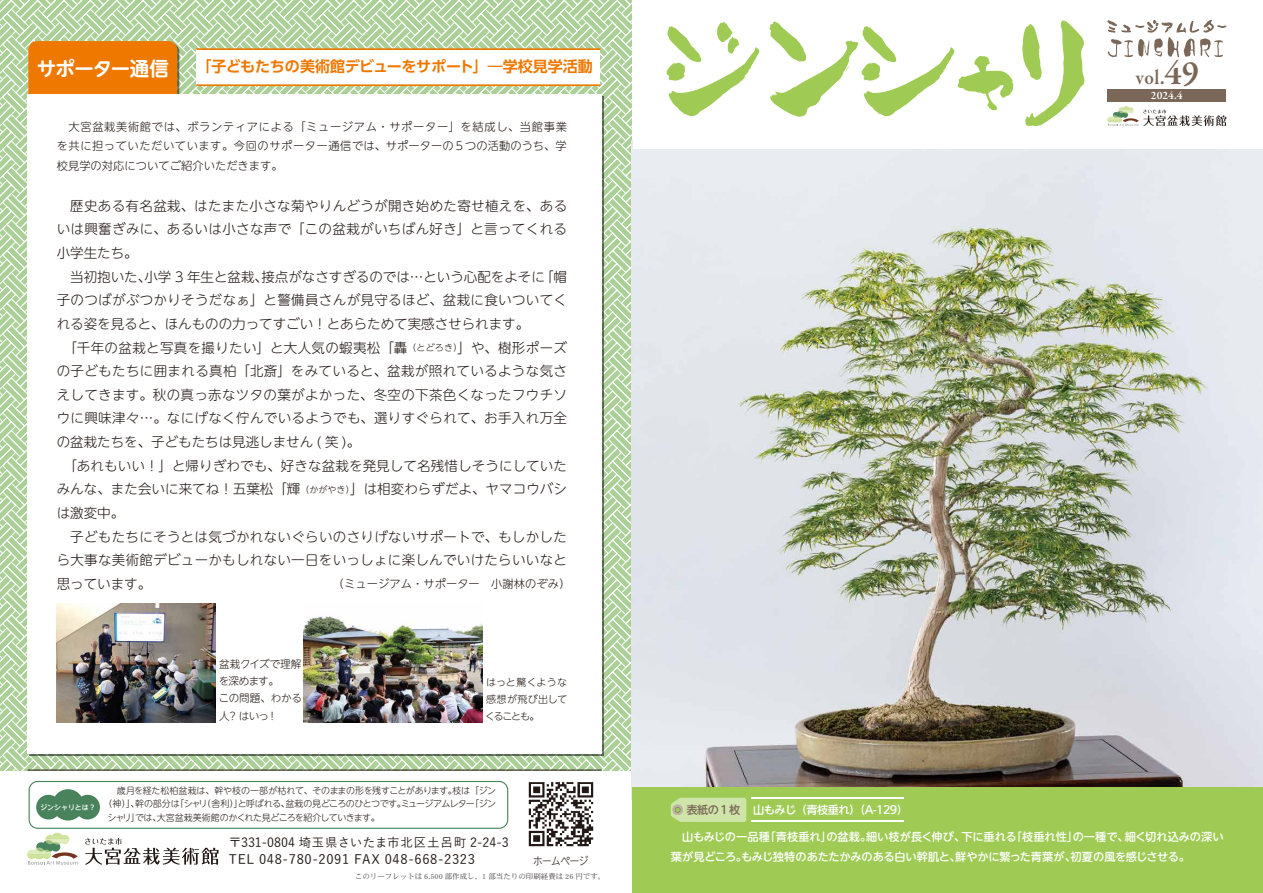
<style>
.page{position:relative;width:1263px;height:893px;background:#fff}
.page>*{position:absolute;margin:0;border:0;box-sizing:border-box;transform-origin:0 0}
.t1{font:600 21px "Garamond Premr Pro";color:#7a6757;scale:.9 1}
.t2{font:700 19.5px "UD Shin M Go Pr 6 De";letter-spacing:-.035em;color:#fff}
.t3{font:700 15px "UD Shin Go Pro De";letter-spacing:-.01em;color:#ee7800}
.t4{font:300 13.5px/23.7px "UD Shin M Go Pr 6";letter-spacing:.025em;color:#221815}
.t5{font:500 13.05px "Yu Gothic";letter-spacing:.045em;color:#221815}
.t6{font:500 12.6px "Yu Gothic";color:#221815}
.t7{font:600 11.55px "Garamond Premr Pro";color:#fff}
.t8{font:300 11.25px/19.6px "UD Shin M Go Pr 6";letter-spacing:.005em;color:#221815;text-align:justify}
.t9{font:500 11.25px/19.6px "UD Shin M Go Pr 6";letter-spacing:-.015em;color:#fff}
.t10{font:500 11.25px "UD Shin M Go Pr 6";letter-spacing:-.05em;color:#fff}
.t11{font:300 10.8px "UD Shin M Go Pr 6";letter-spacing:-.05em;color:#221815;scale:.89 1}
.t12{font:300 10.5px/17.4px "UD Shin M Go Pr 6";letter-spacing:-.04em;color:#221815}
.t13{font:300 10.05px/17.1px "UD Shin M Go Pr 6";letter-spacing:.025em;color:#221815;text-align:justify}
.t14{font:300 9px "UD Shin M Go Pr 6";letter-spacing:-.045em;color:#221815}
.t15{font:300 9px "UD Shin M Go Pr 6";letter-spacing:-.02em;color:#221815}
.t16{font:7.5px "DFHS Mincho Std W3";color:#3e3a39}
.t17{font:500 6.9px "UD Shin M Go Pr 6";color:#fff}
.s1{font-size:9px}
.s2{font-size:34.95px}
.s3{color:#7a6757}
</style>
<div class="page">
<svg style="left:0;top:0;width:631px;height:770px;fill:#abd097"></svg>
<div style="left:28px;top:41px;width:149px;height:659px;background:#ee7800;border-radius:9px"></div>
<div style="left:27px;top:94px;width:574px;height:659px;background:#fff"></div>
<hr style="left:28px;top:770px;width:574px;height:1px;background:#221815">
<img style="left:631px;top:141px;width:632px;height:659px">
<div style="left:632px;top:787px;width:631px;height:106px;background:#9fcb54"></div>
<div style="left:196px;top:49px;width:404px;height:36px;background:#fff"></div>
<hr style="left:196px;top:48px;width:404px;height:2px;background:#ee7800">
<hr style="left:196px;top:84px;width:404px;height:2px;background:#ee7800">
<svg style="left:671px;top:798px;width:75px;height:24px;background:#cae0a4"></svg>
<hr style="left:751px;top:798px;width:153px;height:1px;background:#fff">
<hr style="left:751px;top:820px;width:153px;height:2px;background:#fff">
<img style="left:57px;top:604px;width:158px;height:119px">
<img style="left:304px;top:616px;width:178px;height:107px">
<div style="left:29px;top:781px;width:479px;height:48px;border:1px solid #49835b;border-radius:9px"></div>
<svg style="left:36px;top:789px;width:64px;height:31px"></svg>
<svg style="left:27px;top:833px;width:51px;height:32px"></svg>
<svg style="left:85px;top:838px;width:133px;height:27px"></svg>
<img style="left:528px;top:781px;width:66px;height:66px">
<div style="left:633px;top:0;width:630px;height:149px;background:#fff"></div>
<svg style="left:666px;top:22px;width:93px;height:94px"></svg>
<svg style="left:1022px;top:20px;width:62px;height:106px"></svg>
<svg style="left:769px;top:22px;width:244px;height:95px"></svg>
<div style="left:1107px;top:89px;width:119px;height:13px;background:#7a6757"></div>
<svg style="left:1107px;top:20px;width:119px;height:37px"></svg>
<svg style="left:1107px;top:106px;width:119px;height:20px"></svg>
<h2 class="t2" style="left:37px;top:52px;width:134px">サポーター通信</h2>
<p class="t3" style="left:196px;top:54px;width:398px">「子どもたちの美術館デビューをサポート」―学校見学活動</p>
<p class="t8" style="left:57px;top:116px;width:512px">　大宮盆栽美術館では、ボランティアによる「ミュージアム・サポーター」を結成し、当館事業を共に担っていただいています。今回のサポーター通信では、サポーターの５つの活動のうち、学校見学の対応についてご紹介いただきます。</p>
<p class="t4" style="left:57px;top:193px;width:512px">　歴史ある有名盆栽、はたまた小さな菊やりんどうが開き始めた寄せ植えを、あるいは興奮ぎみに、あるいは小さな声で「この盆栽がいちばん好き」と言ってくれる小学生たち。<br>　当初抱いた、小学 3 年生と盆栽、接点がなさすぎるのでは…という心配をよそに「帽子のつばがぶつかりそうだなぁ」と警備員さんが見守るほど、盆栽に食いついてくれる姿を見ると、ほんものの力ってすごい！とあらためて実感させられます。<br>　「千年の盆栽と写真を撮りたい」と大人気の蝦夷松「轟<span class="s1">（とどろき）</span>」や、樹形ポーズの子どもたちに囲まれる真柏「北斎」をみていると、盆栽が照れているような気さえしてきます。秋の真っ赤なツタの葉がよかった、冬空の下茶色くなったフウチソウに興味津々…。なにげなく佇んでいるようでも、選りすぐられて、お手入れ万全の盆栽たちを、子どもたちは見逃しません ( 笑 )。<br>　「あれもいい！」と帰りぎわでも、好きな盆栽を発見して名残惜しそうにしていたみんな、また会いに来てね！五葉松「輝<span class="s1">（かがやき）</span>」は相変わらずだよ、ヤマコウバシは激変中。<br>　子どもたちにそうとは気づかれないぐらいのさりげないサポートで、もしかしたら大事な美術館デビューかもしれない一日をいっしょに楽しんでいけたらいいなと思っています。</p>
<p class="t8" style="left:333px;top:573px;width:239px">（ミュージアム・サポーター　小謝林のぞみ）</p>
<p class="t12" style="left:219px;top:654px;width:85px">盆栽クイズで理解を深めます。<br>この問題、わかる人？ はいっ !</p>
<p class="t13" style="left:485px;top:673px;width:83px">はっと驚くような感想が飛び出してくることも。</p>
<p class="t17" style="left:40px;top:802px;width:57px">ジンシャリとは？</p>
<p class="t15" style="left:117px;top:783px;width:381px">歳月を経た松柏盆栽は、幹や枝の一部が枯れて、そのままの形を残すことがあります。枝は「ジン</p>
<p class="t14" style="left:104px;top:796px;width:394px">（神）」、幹の部分は「シャリ（舎利）」と呼ばれる、盆栽の見どころのひとつです。ミュージアムレター「ジン</p>
<p class="t14" style="left:108px;top:810px;width:274px">シャリ」では、大宮盆栽美術館のかくれた見どころを紹介していきます。</p>
<p class="t6" style="left:229px;top:831px;width:281px">〒331-0804 埼玉県さいたま市北区土呂町 2-24-3</p>
<p class="t5" style="left:229px;top:847px;width:247px">TEL 048-780-2091 FAX 048-668-2323</p>
<p class="t11" style="left:533px;top:852px;width:63px">ホームページ</p>
<p class="t16" style="left:355px;top:872px;width:252px">このリーフレットは 6,500 部作成し、1 部当たりの印刷経費は 26 円です。</p>
<h1 class="t1" style="left:1136px;top:65px;width:72px">vol.<span class="s2">49</span></h1>
<p class="t7" style="left:1151px;top:89px;width:33px">2024.4</p>
<p class="t10" style="left:687px;top:800px;width:223px"><span class="s3">表紙の１枚</span> 山もみじ（青枝垂れ）（A-129）</p>
<p class="t9" style="left:671px;top:826px;width:554px">　山もみじの一品種「青枝垂れ」の盆栽。細い枝が長く伸び、下に垂れる「枝垂れ性」の一種で、細く切れ込みの深い葉が見どころ。もみじ独特のあたたかみのある白い幹肌と、鮮やかに繁った青葉が、初夏の風を感じさせる。</p>
</div>
